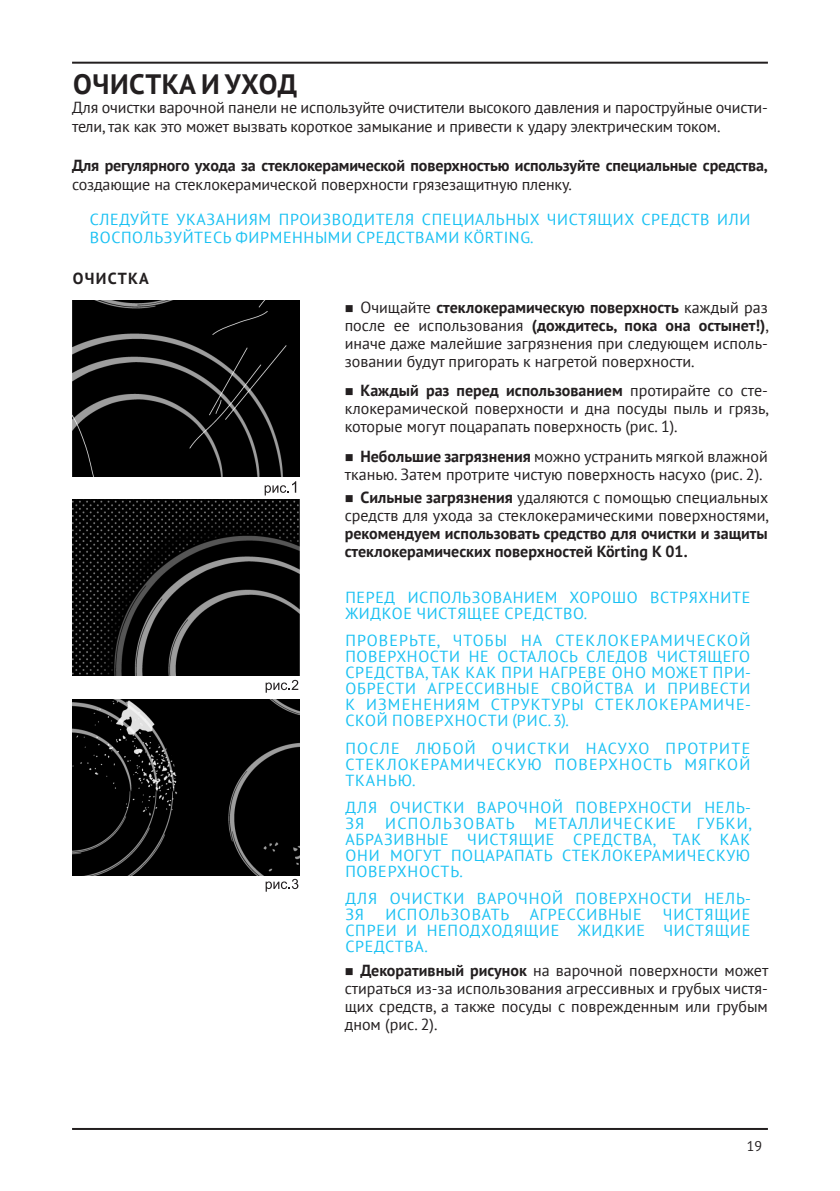
<style>
.page{position:relative;width:840px;height:1191px;background:#fff}
.page>*{position:absolute;margin:0;border:0;box-sizing:border-box;transform-origin:0 0}
.t1{font:700 28px "PT Sans";letter-spacing:.015em;color:#231f20}
.t2{font:16px/18px "PT Sans";letter-spacing:-.01em;color:#231f20;text-align:justify}
.Attention{font:16px/16px "PT Sans";letter-spacing:.04em;color:#1ac1f3}
.bullets{font:700 16px/18px "PT Sans";letter-spacing:-.01em;color:#231f20}
.Attention-2{font:16px "PT Sans";letter-spacing:.08em;color:#1ac1f3}
.Cell{font:700 16px "PT Sans";letter-spacing:.08em;color:#231f20}
.t3{font:14px "PT Sans";color:#231f20}
.s1{font-weight:400}
.s2{font-weight:700}
</style>
<div class="page">
<hr style="left:72px;top:1128px;width:695px;height:2px;background:#231f20">
<hr style="left:72px;top:62px;width:695px;height:2px;background:#231f20">
<img style="left:73px;top:301px;width:226px;height:175px">
<img style="left:72px;top:500px;width:227px;height:175px">
<img style="left:72px;top:699px;width:227px;height:176px">
<svg style="left:265px;top:680px;width:33px;height:12px"></svg>
<svg style="left:265px;top:879px;width:33px;height:12px"></svg>
<svg style="left:264px;top:481px;width:32px;height:14px"></svg>
<p class="t1" style="left:73px;top:66px;width:225px">ОЧИСТКА И УХОД</p>
<p class="t2" style="left:72px;top:97px;width:697px;line-height:19.2px">Для очистки варочной панели не используйте очистители высокого давления и пароструйные очисти&shy;тели, так как это может вызвать короткое замыкание и привести к удару электрическим током.</p>
<p class="bullets" style="left:72px;top:155px;width:697px;line-height:19.2px">Для регулярного ухода за стеклокерамической поверхностью используйте специальные средства, <span class="s1">создающие на стеклокерамической поверхности грязезащитную пленку.</span></p>
<p class="Attention" style="left:90px;top:210px;width:661px;line-height:18px">СЛЕДУЙТЕ УКАЗАНИЯМ ПРОИЗВОДИТЕЛЯ СПЕЦИАЛЬНЫХ ЧИСТЯЩИХ СРЕДСТВ ИЛИ<br>ВОСПОЛЬЗУЙТЕСЬ ФИРМЕННЫМИ СРЕДСТВАМИ KÖRTING.</p>
<p class="Cell" style="left:73px;top:267px;width:78px">ОЧИСТКА</p>
<p class="t2" style="left:344px;top:298px;width:425px;text-indent:16px">Очищайте <span class="s2">стеклокерамическую поверхность</span> каждый раз после ее использования <span class="s2">(дождитесь, пока она остынет!)</span>, иначе даже малейшие загрязнения при следующем исполь&shy;зовании будут пригорать к нагретой поверхности.</p>
<p class="t2" style="left:344px;top:381px;width:425px;text-indent:16px"><span class="s2">Каждый раз перед использованием</span> протирайте со сте&shy;клокерамической поверхности и дна посуды пыль и грязь, которые могут поцарапать поверхность (рис. 1).</p>
<p class="t2" style="left:344px;top:447px;width:424px;text-indent:16px"><span class="s2">Небольшие загрязнения</span> можно устранить мягкой влажной тканью. Затем протрите чистую поверхность насухо (рис. 2).</p>
<p class="bullets" style="left:344px;top:488px;width:425px;text-align:justify;text-indent:16px">Сильные загрязнения <span class="s1">удаляются с помощью специальных средств для ухода за стеклокерамическими поверхностями, </span>рекомендуем использовать средство для очистки и защиты стеклокерамических поверхностей Körting K 01.</p>
<p class="Attention" style="left:345px;top:589px;width:406px">ПЕРЕД ИСПОЛЬЗОВАНИЕМ ХОРОШО ВСТРЯХНИТЕ<br>ЖИДКОЕ ЧИСТЯЩЕЕ СРЕДСТВО.</p>
<p class="Attention" style="left:345px;top:632px;width:407px;text-align:justify">ПРОВЕРЬТЕ, ЧТОБЫ НА СТЕКЛОКЕРАМИЧЕСКОЙ ПОВЕРХНОСТИ НЕ ОСТАЛОСЬ СЛЕДОВ ЧИСТЯЩЕГО СРЕДСТВА, ТАК КАК ПРИ НАГРЕВЕ ОНО МОЖЕТ ПРИ-ОБРЕСТИ АГРЕССИВНЫЕ СВОЙСТВА И ПРИВЕСТИ К ИЗМЕНЕНИЯМ СТРУКТУРЫ СТЕКЛОКЕРАМИЧЕ-СКОЙ ПОВЕРХНОСТИ (РИС. 3).</p>
<p class="Attention" style="left:345px;top:739px;width:406px;text-align:justify">ПОСЛЕ ЛЮБОЙ ОЧИСТКИ НАСУХО ПРОТРИТЕ CТЕКЛОКЕРАМИЧЕСКУЮ ПОВЕРХНОСТЬ МЯГКОЙ ТКАНЬЮ.</p>
<p class="Attention" style="left:345px;top:799px;width:407px">ДЛЯ ОЧИСТКИ ВАРОЧНОЙ ПОВЕРХНОСТИ НЕЛЬ-<br>ЗЯ</p>
<p class="Attention-2" style="left:385px;top:813px;width:131px">ИСПОЛЬЗОВАТЬ</p>
<p class="Attention-2" style="left:534px;top:813px;width:143px">МЕТАЛЛИЧЕCКИЕ</p>
<p class="Attention" style="left:345px;top:815px;width:408px;text-align:justify;text-indent:351px">ГУБКИ, АБРАЗИВНЫЕ ЧИСТЯЩИЕ СРЕДСТВА, ТАК КАК ОНИ МОГУТ ПОЦАРАПАТЬ СТЕКЛОКЕРАМИЧЕСКУЮ ПОВЕРХНОСТЬ.</p>
<p class="Attention" style="left:345px;top:890px;width:407px">ДЛЯ ОЧИСТКИ ВАРОЧНОЙ ПОВЕРХНОСТИ НЕЛЬ-<br>ЗЯ</p>
<p class="Attention" style="left:345px;top:906px;width:406px;text-align:justify;text-indent:317px">ЧИСТЯЩИЕ СПРЕИ И НЕПОДХОДЯЩИЕ ЖИДКИЕ ЧИСТЯЩИЕ СРЕДСТВА.</p>
<p class="t2" style="left:344px;top:961px;width:425px;text-indent:16px"><span class="s2">Декоративный рисунок</span> на варочной поверхности может стираться из-за использования агрессивных и грубых чистя&shy;щих средств, а также посуды с поврежденным или грубым дном (рис. 2).</p>
<p class="Attention" style="left:385px;top:906px;width:126px">ИСПОЛЬЗОВАТЬ</p>
<p class="Attention" style="left:529px;top:906px;width:113px">АГРЕССИВНЫЕ</p>
<p class="t3" style="left:746px;top:1136px;width:17px">19</p>
</div>
